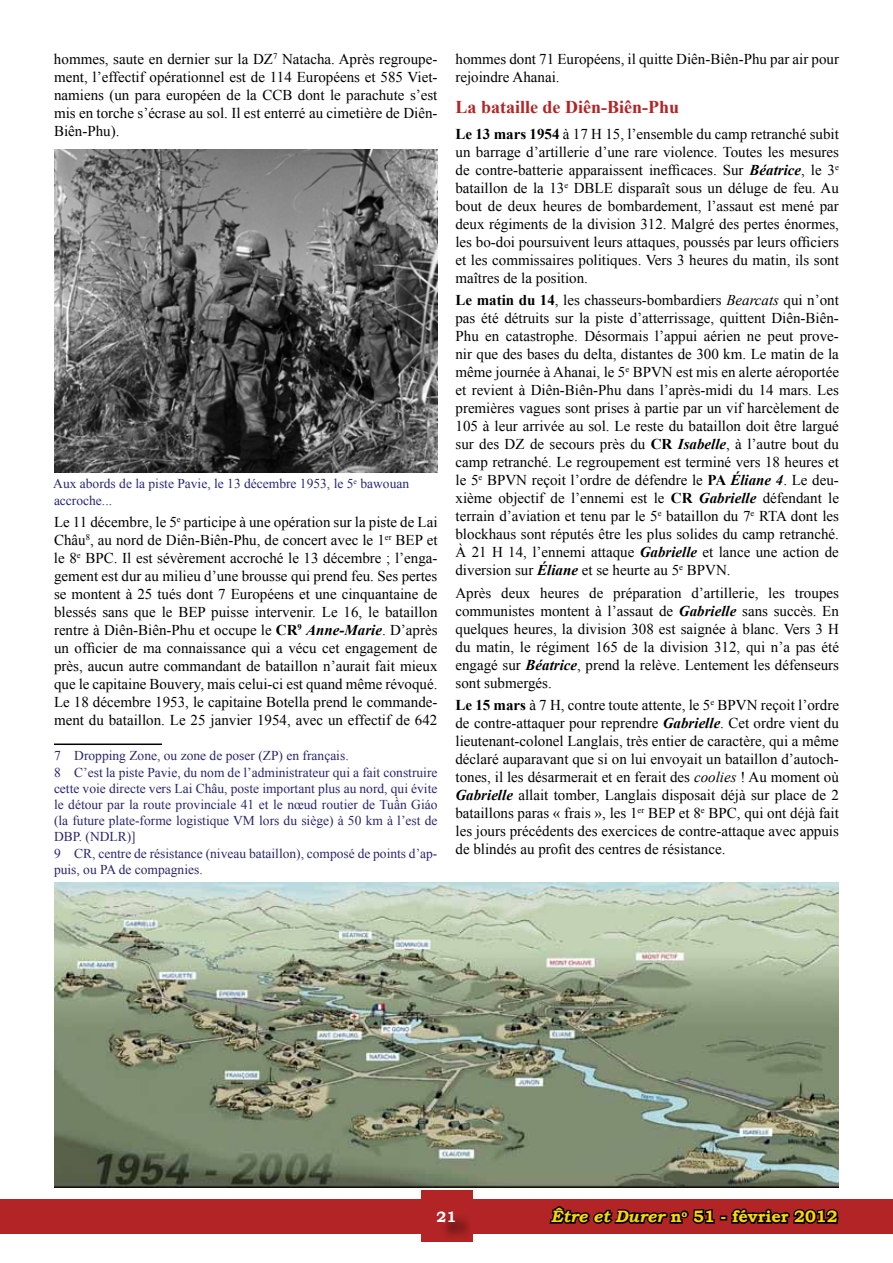
<style>
.page{position:relative;width:893px;height:1263px;background:#fff}
.page>*{position:absolute;margin:0;border:0;box-sizing:border-box;transform-origin:0 0}
.t1{font:700 18px "Times New Roman";color:#b22425}
.t2{font:700 16.5px "Bookman Old Style";color:#fdd700}
.t3{font:15px/18px "Times New Roman";color:#000;text-align:justify}
.t4{font:700 15px "Bookman Old Style";color:#fff}
.t5{font:13.5px/16.2px "Times New Roman";color:#2a276a}
.t6{font:13.5px/16.2px "Times New Roman";color:#282974}
.s1{font-weight:700}
.s2{font-weight:700;font-style:italic}
.s3{font-style:italic}
</style>
<div class="page">
<div style="left:0;top:1199px;width:893px;height:34px;background:#b22425"></div>
<svg style="left:548px;top:1205px;width:293px;height:29px"></svg>
<div style="left:421px;top:1191px;width:51px;height:51px;background:#b22425"></div>
<div style="left:440px;top:1213px;width:33px;height:27px;background:#000;opacity:.75"></div>
<img style="left:54px;top:150px;width:383px;height:323px">
<hr style="left:54px;top:743px;width:108px;height:2px;background:#000">
<img style="left:54px;top:882px;width:785px;height:305px">
<p class="t3" style="left:54px;top:50px;width:385px">hommes, saute en dernier sur la DZ<sup>7</sup> Natacha. Après regroupe&shy;ment, l’effectif opérationnel est de 114 Européens et 585 Viet&shy;namiens (un para européen de la CCB dont le parachute s’est mis en torche s’écrase au sol. Il est enterré au cimetière de Diên-Biên-Phu).</p>
<p class="t6" style="left:53px;top:476px;width:357px">Aux abords de la piste Pavie, le 13 décembre 1953, le 5<sup>e</sup> bawouan accroche...</p>
<p class="t3" style="left:54px;top:513px;width:385px">Le 11 décembre, le 5<sup>e</sup> participe à une opération sur la piste de Lai Châu<sup>8</sup>, au nord de Diên-Biên-Phu, de concert avec le 1<sup>er</sup> BEP et le 8<sup>e</sup> BPC. Il est sévèrement accroché le 13 décembre ; l’enga&shy;gement est dur au milieu d’une brousse qui prend feu. Ses pertes se montent à 25 tués dont 7 Européens et une cinquantaine de blessés sans que le BEP puisse intervenir. Le 16, le bataillon rentre à Diên-Biên-Phu et occupe le <span class="s1">CR</span><sup>9</sup> <span class="s2">Anne-Marie</span>. D’après un officier de ma connaissance qui a vécu cet engagement de près, aucun autre commandant de bataillon n’aurait fait mieux que le capitaine Bouvery, mais celui-ci est quand même révoqué.<br>Le 18 décembre 1953, le capitaine Botella prend le commande&shy;ment du bataillon. Le 25 janvier 1954, avec un effectif de 642</p>
<p class="t5" style="left:54px;top:748px;width:385px">7 Dropping Zone, ou zone de poser (ZP) en français.<br>8 C’est la piste Pavie, du nom de l’administrateur qui a fait construire cette voie directe vers Lai Châu, poste important plus au nord, qui évite le détour par la route provinciale 41 et le nœud routier de Tuần Giáo (la future plate-forme logistique VM lors du siège) à 50 km à l’est de DBP. (NDLR)]<br>9 CR, centre de résistance (niveau bataillon), composé de points d’ap&shy;puis, ou PA de compagnies.</p>
<p class="t3" style="left:455px;top:50px;width:385px">hommes dont 71 Européens, il quitte Diên-Biên-Phu par air pour rejoindre Ahanai.</p>
<p class="t1" style="left:455px;top:94px;width:225px">La bataille de Diên-Biên-Phu</p>
<p class="t3" style="left:455px;top:125px;width:385px"><span class="s1">Le 13 mars 1954</span> à 17 H 15, l’ensemble du camp retranché subit un barrage d’artillerie d’une rare violence. Toutes les mesures de contre-batterie apparaissent inefficaces. Sur <span class="s2">Béatrice</span>, le 3<sup>e </sup>bataillon de la 13<sup>e</sup> DBLE disparaît sous un déluge de feu. Au bout de deux heures de bombardement, l’assaut est mené par deux régiments de la division 312. Malgré des pertes énormes, les bo-doi poursuivent leurs attaques, poussés par leurs officiers et les commissaires politiques. Vers 3 heures du matin, ils sont maîtres de la position.</p>
<p class="t3" style="left:455px;top:291px;width:385px"><span class="s1">Le matin du 14</span>, les chasseurs-bombardiers <span class="s3">Bearcats</span> qui n’ont pas été détruits sur la piste d’atterrissage, quittent Diên-Biên-Phu en catastrophe. Désormais l’appui aérien ne peut prove&shy;nir que des bases du delta, distantes de 300 km. Le matin de la même journée à Ahanai, le 5<sup>e</sup> BPVN est mis en alerte aéroportée et revient à Diên-Biên-Phu dans l’après-midi du 14 mars. Les premières vagues sont prises à partie par un vif harcèlement de 105 à leur arrivée au sol. Le reste du bataillon doit être largué sur des DZ de secours près du <span class="s1">CR</span> <span class="s2">Isabelle</span>, à l’autre bout du camp retranché. Le regroupement est terminé vers 18 heures et le 5<sup>e</sup> BPVN reçoit l’ordre de défendre le <span class="s1">PA</span> <span class="s2">Éliane 4</span>. Le deu&shy;xième objectif de l’ennemi est le <span class="s1">CR</span> <span class="s2">Gabrielle</span> défendant le terrain d’aviation et tenu par le 5<sup>e</sup> bataillon du 7<sup>e</sup> RTA dont les blockhaus sont réputés être les plus solides du camp retranché.<br>À 21 H 14, l’ennemi attaque <span class="s2">Gabrielle</span> et lance une action de diversion sur <span class="s2">Éliane</span> et se heurte au 5<sup>e</sup> BPVN.</p>
<p class="t3" style="left:455px;top:583px;width:385px">Après deux heures de préparation d’artillerie, les troupes communistes montent à l’assaut de <span class="s2">Gabrielle</span> sans succès. En quelques heures, la division 308 est saignée à blanc. Vers 3 H du matin, le régiment 165 de la division 312, qui n’a pas été engagé sur <span class="s2">Béatrice</span>, prend la relève. Lentement les défenseurs sont submergés.</p>
<p class="t3" style="left:455px;top:696px;width:385px"><span class="s1">Le 15 mars</span> à 7 H, contre toute attente, le 5<sup>e</sup> BPVN reçoit l’ordre de contre-attaquer pour reprendre <span class="s2">Gabrielle</span>. Cet ordre vient du lieutenant-colonel Langlais, très entier de caractère, qui a même déclaré auparavant que si on lui envoyait un bataillon d’autoch&shy;tones, il les désarmerait et en ferait des <span class="s3">coolies</span> ! Au moment où <span class="s2">Gabrielle</span> allait tomber, Langlais disposait déjà sur place de 2 bataillons paras « frais », les 1<sup>er</sup> BEP et 8<sup>e</sup> BPC, qui ont déjà fait les jours précédents des exercices de contre-attaque avec appuis de blindés au profit des centres de résistance.</p>
<p class="t4" style="left:437px;top:1205px;width:21px">21</p>
<p class="t2" style="left:551px;top:1204px;width:288px"><span class="s3">Être et Durer</span> n<sup>o</sup> 51 - février 2012</p>
</div>
